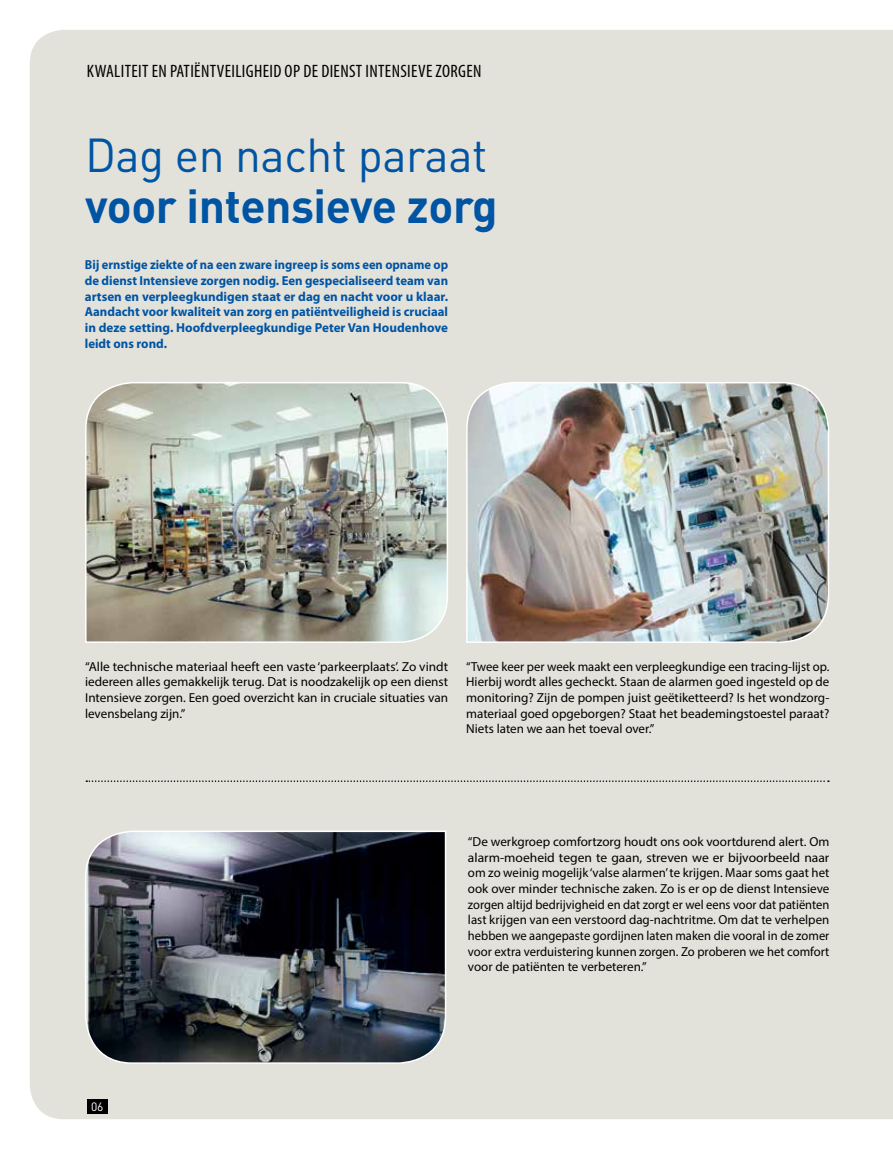
<style>
.page{position:relative;width:893px;height:1149px;background:#fff}
.page>*{position:absolute;margin:0;border:0;box-sizing:border-box;transform-origin:0 0}
.t1{font:700 46.95px "DIN";letter-spacing:-.01em;color:#0054a4}
.t2{font:46.95px "DIN";letter-spacing:-.01em;color:#0054a4}
.t3{font:condensed 18px "Myriad Pro";letter-spacing:.02em;color:#000}
.t4{font:13.05px/15.6px "Myriad Pro";color:#000;text-align:justify}
.t5{font:700 13.05px/15.6px "Myriad Pro";color:#0054a4;text-align:justify;scale:.95 1}
.t6{font:12px "DIN";color:#fff}
</style>
<div class="page">
<div style="left:30px;top:30px;width:863px;height:1088px;background:#e3e2da"></div>
<div style="left:87px;top:1098px;width:21px;height:15px;background:#000"></div>
<img style="left:84px;top:829px;width:363px;height:235px">
<svg style="left:86px;top:780px;width:743px;height:1px"></svg>
<img style="left:84px;top:381px;width:365px;height:262px">
<img style="left:465px;top:381px;width:365px;height:262px">
<h2 class="t3" style="left:87px;top:62px;width:396px">KWALITEIT EN PATIËNTVEILIGHEID OP DE DIENST INTENSIEVE ZORGEN</h2>
<h1 class="t2" style="left:85px;top:126px;width:404px">Dag en nacht paraat</h1>
<h1 class="t1" style="left:85px;top:176px;width:414px">voor intensieve zorg</h1>
<p class="t5" style="left:85px;top:257px;width:384px">Bij ernstige ziekte of na een zware ingreep is soms een opname op de dienst Intensieve zorgen nodig. Een gespecialiseerd team van artsen en verpleegkundigen staat er dag en nacht voor u klaar.<br>Aandacht voor kwaliteit van zorg en patiëntveiligheid is cruciaal in deze setting. Hoofdverpleegkundige Peter Van Houdenhove leidt ons rond.</p>
<p class="t4" style="left:85px;top:658px;width:365px">“Alle technische materiaal heeft een vaste ‘parkeerplaats’. Zo vindt iedereen alles gemakkelijk terug. Dat is noodzakelijk op een dienst Intensieve zorgen. Een goed overzicht kan in cruciale situaties van levensbelang zijn.”</p>
<p class="t4" style="left:466px;top:658px;width:365px">“Twee keer per week maakt een verpleegkundige een tracing-lijst op.<br>Hierbij wordt alles gecheckt. Staan de alarmen goed ingesteld op de monitoring? Zijn de pompen juist geëtiketteerd? Is het wondzorg&shy;materiaal goed opgeborgen? Staat het beademingstoestel paraat?<br>Niets laten we aan het toeval over.”</p>
<p class="t6" style="left:91px;top:1098px;width:14px">0 61 08</p>
<p class="t4" style="left:468px;top:833px;width:363px">“De werkgroep comfortzorg houdt ons ook voortdurend alert. Om alarm-moeheid tegen te gaan, streven we er bijvoorbeeld naar om zo weinig mogelijk ‘valse alarmen’ te krijgen. Maar soms gaat het ook over minder technische zaken. Zo is er op de dienst Intensieve zorgen altijd bedrijvigheid en dat zorgt er wel eens voor dat patiënten last krijgen van een verstoord dag-nachtritme. Om dat te verhelpen hebben we aangepaste gordijnen laten maken die vooral in de zomer voor extra verduistering kunnen zorgen. Zo proberen we het comfort voor de patiënten te verbeteren.”</p>
</div>
